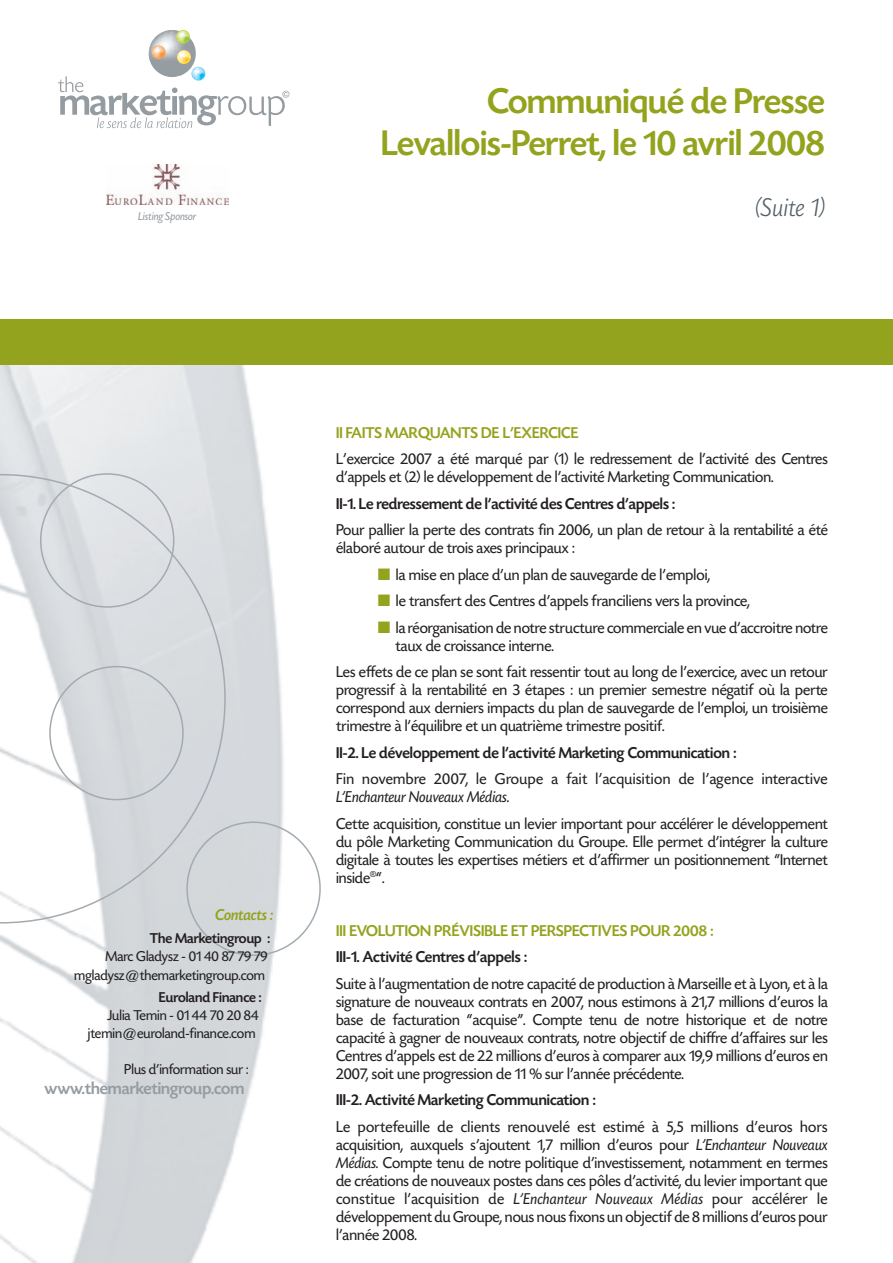
<style>
.page{position:relative;width:893px;height:1263px;background:#fff}
.page>*{position:absolute;margin:0;border:0;box-sizing:border-box;transform-origin:0 0}
.t1{font:500 37.5px/41.7px "Today SH";color:#94a31e;text-align:right}
.t2{font:italic 300 27px "Today SH";letter-spacing:.025em;color:#525e65}
.t3{font:500 18px "Today SH";color:#959ca1}
.t4{font:16.5px/18px "Today SH";letter-spacing:.005em;color:#231f20;text-align:justify}
.t5{font:500 16.5px "Today SH";letter-spacing:.005em;color:#231f20}
.t6{font:16.5px/18px "Today SH";letter-spacing:.025em;color:#231f20}
.t7{font:500 16.5px "Today SH";letter-spacing:.005em;color:#94a31e}
.t8{font:16.5px "Today SH Med Ita";color:#94a31e}
.t9{font:15px/18.5px "Today SH";color:#231f20;text-align:right}
.t10{font:500 15px "Today SH";color:#231f20}
.t11{font:italic 12px "Today SH";color:#959ca1}
.s1{font-family:"Rotis Semi Sans";font-weight:300}
.s2{color:#94a31e}
.s3{font-style:italic}
</style>
<div class="page">
<img style="left:0;top:366px;width:284px;height:896px">
<svg style="left:0;top:474px;width:226px;height:449px"></svg>
<svg style="left:40px;top:473px;width:134px;height:135px;background:#dadde1"></svg>
<svg style="left:49px;top:666px;width:135px;height:134px;background:#d8dcdf"></svg>
<svg style="left:186px;top:821px;width:135px;height:135px"></svg>
<div style="left:0;top:319px;width:893px;height:46px;background:#94a31e"></div>
<svg style="left:58px;top:30px;width:231px;height:98px"></svg>
<img style="left:107px;top:165px;width:121px;height:40px">
<p class="t11" style="left:138px;top:209px;width:60px">Listing Sponsor</p>
<h1 class="t1" style="left:381px;top:80px;width:445px">Communiqué de Presse<br>Levallois-Perret, le 10 avril 2008</h1>
<h2 class="t2" style="left:755px;top:191px;width:71px">(Suite 1)</h2>
<p class="t8" style="left:215px;top:905px;width:59px">Contacts :</p>
<p class="t10" style="left:150px;top:929px;width:122px">The Marketingroup :</p>
<p class="t9" style="left:74px;top:947px;width:195px">Marc Gladysz - 01 40 87 79 79 mgladysz<span class="s1">@</span>themarketingroup.com</p>
<p class="t10" style="left:159px;top:988px;width:104px">Euroland Finance :</p>
<p class="t9" style="left:88px;top:1005px;width:172px">Julia Temin - 01 44 70 20 84 jtemin<span class="s1">@</span>euroland-finance.com</p>
<p class="t9" style="left:124px;top:1060px;width:126px">Plus d’information sur :</p>
<p class="t3" style="left:45px;top:1077px;width:201px">www.themarketingroup.com</p>
<p class="t7" style="left:336px;top:422px;width:244px">II FAITS MARQUANTS DE L’EXERCICE</p>
<p class="t4" style="left:336px;top:449px;width:493px">L’exercice 2007 a été marqué par (1) le redressement de l’activité des Centres d’appels et (2) le développement de l’activité Marketing Communication.</p>
<p class="t5" style="left:336px;top:493px;width:341px">II-1. Le redressement de l’activité des Centres d’appels :</p>
<p class="t4" style="left:336px;top:520px;width:493px">Pour pallier la perte des contrats fin 2006, un plan de retour à la rentabilité a été élaboré autour de trois axes principaux :</p>
<p class="t4" style="left:378px;top:565px;width:334px"><span class="s2">■</span> la mise en place d’un plan de sauvegarde de l’emploi,</p>
<p class="t4" style="left:378px;top:591px;width:373px"><span class="s2">■</span> le transfert des Centres d’appels franciliens vers la province,</p>
<p class="t4" style="left:396px;top:618px;width:434px;text-indent:-18px"><span class="s2">■</span> la réorganisation de notre structure commerciale en vue d’accroitre notre taux de croissance interne.</p>
<p class="t4" style="left:336px;top:662px;width:493px">Les effets de ce plan se sont fait ressentir tout au long de l’exercice, avec un retour progressif à la rentabilité en 3 étapes : un premier semestre négatif où la perte correspond aux derniers impacts du plan de sauvegarde de l’emploi, un troisième trimestre à l’équilibre et un quatrième trimestre positif.</p>
<p class="t5" style="left:336px;top:742px;width:402px">II-2. Le développement de l’activité Marketing Communication :</p>
<p class="t6" style="left:336px;top:769px;width:493px">Fin novembre 2007, le Groupe a fait l’acquisition de l’agence interactive<br><span class="s3">L’Enchanteur Nouveaux Médias</span>.</p>
<p class="t4" style="left:336px;top:814px;width:493px">Cette acquisition, constitue un levier important pour accélérer le développement du pôle Marketing Communication du Groupe. Elle permet d’intégrer la culture digitale à toutes les expertises métiers et d’affirmer un positionnement “Internet inside<sup>®</sup>“.</p>
<p class="t7" style="left:336px;top:920px;width:379px">III EVOLUTION PRÉVISIBLE ET PERSPECTIVES POUR 2008 :</p>
<p class="t5" style="left:336px;top:947px;width:193px">III-1. Activité Centres d’appels :</p>
<p class="t4" style="left:336px;top:974px;width:493px">Suite à l’augmentation de notre capacité de production à Marseille et à Lyon, et à la signature de nouveaux contrats en 2007, nous estimons à 21,7 millions d’euros la base de facturation “acquise”. Compte tenu de notre historique et de notre capacité à gagner de nouveaux contrats, notre objectif de chiffre d’affaires sur les Centres d’appels est de 22 millions d’euros à comparer aux 19,9 millions d’euros en 2007, soit une progression de 11 % sur l’année précédente.</p>
<p class="t5" style="left:336px;top:1090px;width:261px">III-2. Activité Marketing Communication :</p>
<p class="t4" style="left:336px;top:1117px;width:493px">Le portefeuille de clients renouvelé est estimé à 5,5 millions d’euros hors acquisition, auxquels s’ajoutent 1,7 million d’euros pour <span class="s3">L’Enchanteur Nouveaux Médias</span>. Compte tenu de notre politique d’investissement, notamment en termes de créations de nouveaux postes dans ces pôles d’activité, du levier important que constitue l’acquisition de <span class="s3">L’Enchanteur Nouveaux Médias</span> pour accélérer le développement du Groupe, nous nous fixons un objectif de 8 millions d’euros pour l’année 2008.</p>
</div>
